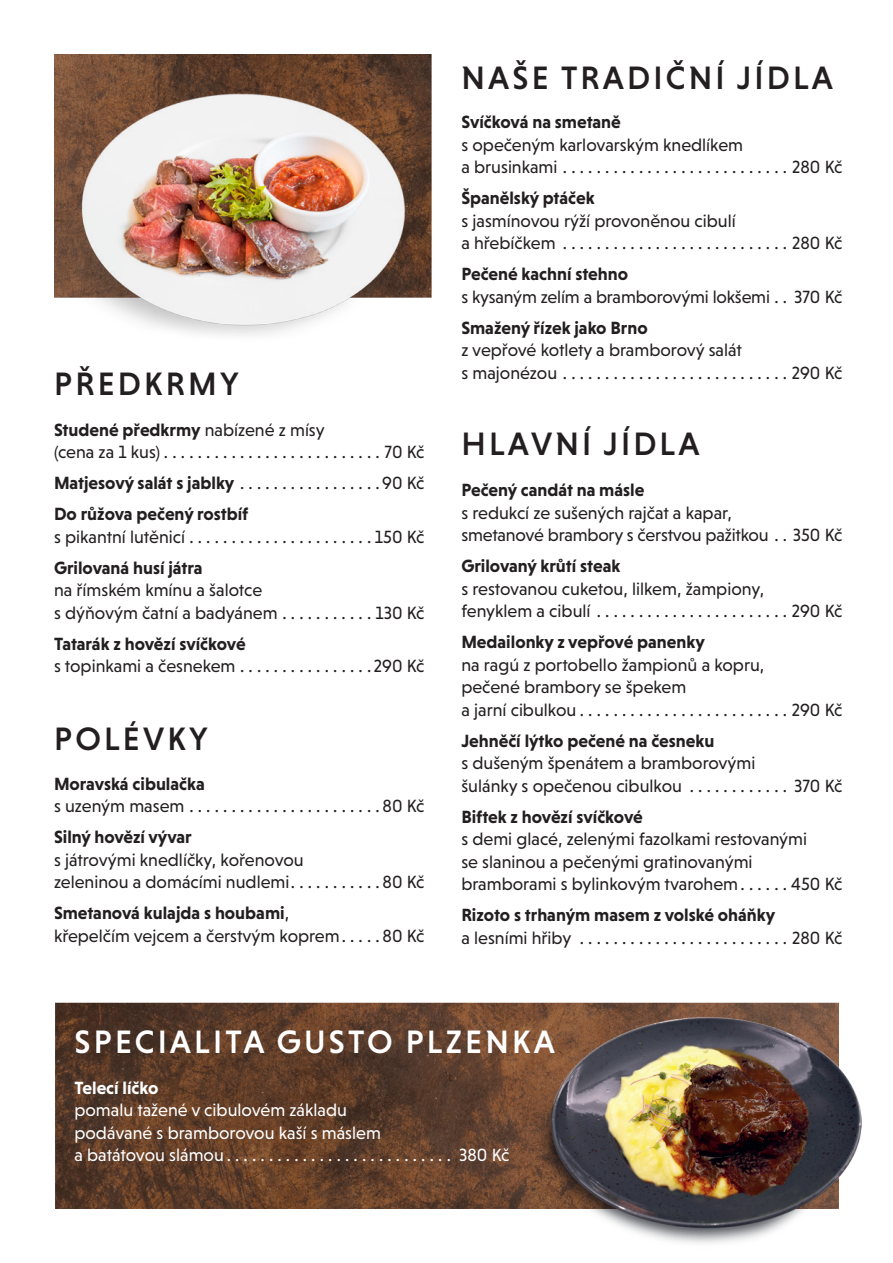
<style>
.page{position:relative;width:893px;height:1263px;background:#fff}
.page>*{position:absolute;margin:0;border:0;box-sizing:border-box;transform-origin:0 0}
.t1{font:500 33px "Niveau Grotesk";letter-spacing:.095em;color:#231f20}
.t2{font:500 33px "Niveau Grotesk";letter-spacing:.095em;color:#fff}
.Styl_odstavce1{font:18px/22.5px "Niveau Grotesk";color:#231f20}
.Styl_odstavce1-2{font:18px/22.5px "Niveau Grotesk";color:#fff}
.Styl_odstavce1-3{font:700 18px "Niveau Grotesk";color:#231f20}
.s1{font-weight:700}
.s2{font-weight:400}
</style>
<div class="page">
<img style="left:55px;top:1003px;width:466px;height:206px">
<img style="left:54px;top:54px;width:378px;height:27px">
<img style="left:521px;top:1002px;width:341px;height:241px">
<img style="left:54px;top:81px;width:378px;height:255px">
<p class="t1" style="left:54px;top:365px;width:186px">PŘEDKRMY</p>
<p class="Styl_odstavce1" style="left:54px;top:418px;width:372px"><span class="s1">Studené předkrmy</span> nabízené z mísy<br>(cena za 1 kus) . . . . . . . . . . . . . . . . . . . . . . . . . . 70 Kč</p>
<p class="Styl_odstavce1-3" style="left:54px;top:473px;width:372px">Matjesový salát s jablky <span class="s2">. . . . . . . . . . . . . . . . 90 Kč</span></p>
<p class="Styl_odstavce1" style="left:54px;top:503px;width:372px"><span class="s1">Do růžova pečený rostbíf<br></span>s pikantní lutěnicí . . . . . . . . . . . . . . . . . . . . . 150 Kč</p>
<p class="Styl_odstavce1" style="left:54px;top:556px;width:372px"><span class="s1">Grilovaná husí játra<br></span>na římském kmínu a šalotce<br>s dýňovým čatní a badyánem . . . . . . . . . . . 130 Kč</p>
<p class="Styl_odstavce1" style="left:54px;top:632px;width:372px"><span class="s1">Tatarák z hovězí svíčkové<br></span>s topinkami a česnekem . . . . . . . . . . . . . . . 290 Kč</p>
<p class="t1" style="left:54px;top:720px;width:155px">POLÉVKY</p>
<p class="Styl_odstavce1" style="left:54px;top:772px;width:372px"><span class="s1">Moravská cibulačka<br></span>s uzeným masem . . . . . . . . . . . . . . . . . . . . . . 80 Kč</p>
<p class="Styl_odstavce1" style="left:54px;top:826px;width:372px"><span class="s1">Silný hovězí vývar<br></span>s játrovými knedlíčky, kořenovou<br>zeleninou a domácími nudlemi . . . . . . . . . . 80 Kč</p>
<p class="Styl_odstavce1" style="left:54px;top:902px;width:372px"><span class="s1">Smetanová kulajda s houbami</span>,<br>křepelčím vejcem a čerstvým koprem . . . . 80 Kč</p>
<p class="t1" style="left:462px;top:58px;width:373px">NAŠE TRADIČNÍ JÍDLA</p>
<p class="Styl_odstavce1" style="left:461px;top:111px;width:383px"><span class="s1">Svíčková na smetaně<br></span>s opečeným karlovarským knedlíkem<br>a brusinkami . . . . . . . . . . . . . . . . . . . . . . . . . . . 280 Kč</p>
<p class="Styl_odstavce1" style="left:461px;top:187px;width:383px"><span class="s1">Španělský ptáček<br></span>s jasmínovou rýží provoněnou cibulí<br>a hřebíčkem . . . . . . . . . . . . . . . . . . . . . . . . . . . 280 Kč</p>
<p class="Styl_odstavce1" style="left:461px;top:263px;width:383px"><span class="s1">Pečené kachní stehno<br></span>s kysaným zelím a bramborovými lokšemi . 370 Kč</p>
<p class="Styl_odstavce1" style="left:461px;top:316px;width:383px"><span class="s1">Smažený řízek jako Brno<br></span>z vepřové kotlety a bramborový salát<br>s majonézou . . . . . . . . . . . . . . . . . . . . . . . . . . . 290 Kč</p>
<p class="t1" style="left:462px;top:425px;width:240px">HLAVNÍ JÍDLA</p>
<p class="Styl_odstavce1" style="left:461px;top:479px;width:383px"><span class="s1">Pečený candát na másle<br></span>s redukcí ze sušených rajčat a kapar,<br>smetanové brambory s čerstvou pažitkou . . 350 Kč</p>
<p class="Styl_odstavce1" style="left:461px;top:555px;width:383px"><span class="s1">Grilovaný krůtí steak<br></span>s restovanou cuketou, lilkem, žampiony,<br>fenyklem a cibulí . . . . . . . . . . . . . . . . . . . . . . . 290 Kč</p>
<p class="Styl_odstavce1" style="left:461px;top:631px;width:383px"><span class="s1">Medailonky z vepřové panenky<br></span>na ragú z portobello žampionů a kopru,<br>pečené brambory se špekem<br>a jarní cibulkou . . . . . . . . . . . . . . . . . . . . . . . . . 290 Kč</p>
<p class="Styl_odstavce1" style="left:461px;top:729px;width:383px"><span class="s1">Jehněčí lýtko pečené na česneku<br></span>s dušeným špenátem a bramborovými<br>šulánky s opečenou cibulkou . . . . . . . . . . . . 370 Kč</p>
<p class="Styl_odstavce1" style="left:461px;top:805px;width:383px"><span class="s1">Biftek z hovězí svíčkové<br></span>s demi glacé, zelenými fazolkami restovanými<br>se slaninou a pečenými gratinovanými bramborami s bylinkovým tvarohem . . . . . . 450 Kč</p>
<p class="Styl_odstavce1" style="left:461px;top:904px;width:383px"><span class="s1">Rizoto s trhaným masem z volské oháňky<br></span>a lesními hřiby . . . . . . . . . . . . . . . . . . . . . . . . . 280 Kč</p>
<p class="t2" style="left:75px;top:1023px;width:482px">SPECIALITA GUSTO PLZENKA</p>
<p class="Styl_odstavce1-2" style="left:74px;top:1076px;width:437px"><span class="s1">Telecí líčko<br></span>pomalu tažené v cibulovém základu<br>podávané s bramborovou kaší s máslem<br>a batátovou slámou . . . . . . . . . . . . . . . . . . . . . . . . . . . 380 Kč</p>
</div>
